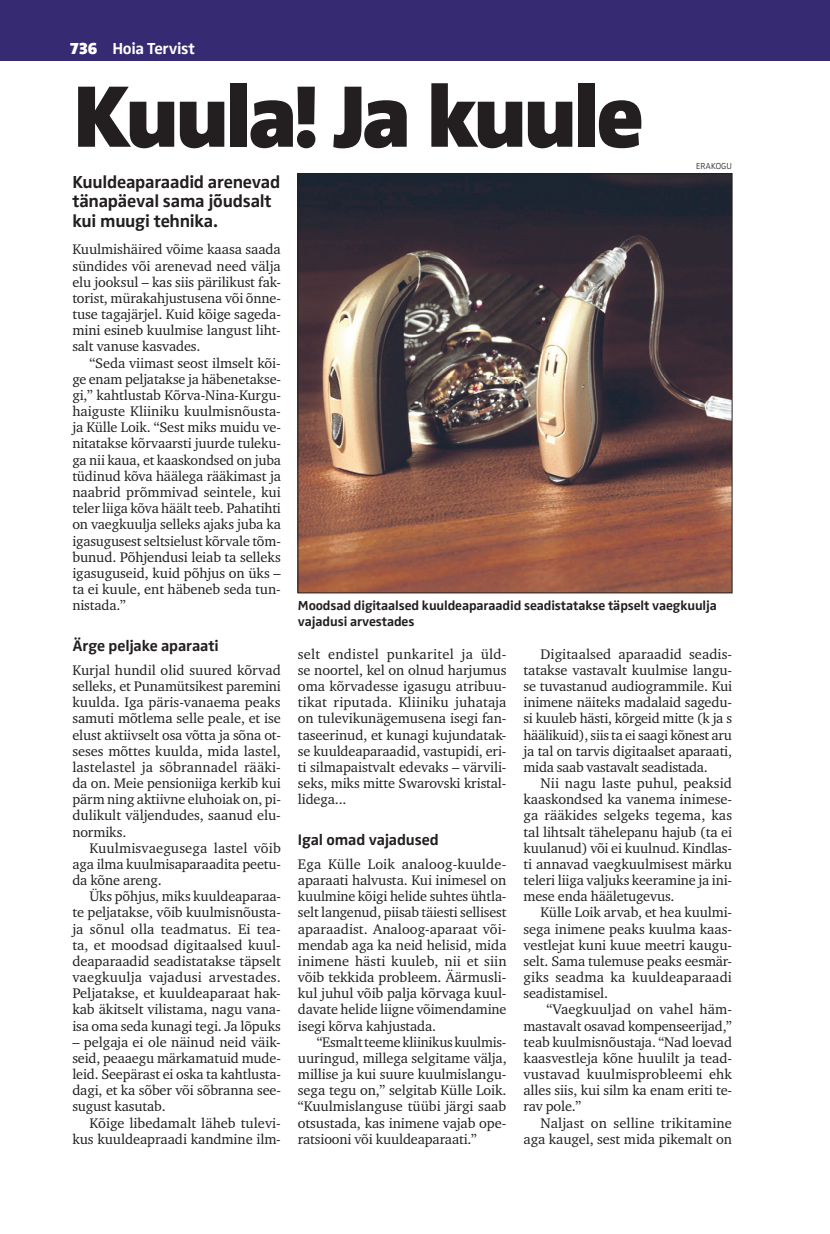
<style>
.page{position:relative;width:830px;height:1234px;background:#fff}
.page>*{position:absolute;margin:0;border:0;box-sizing:border-box;transform-origin:0 0}
.t1{font:900 90px "Zwo Pro";letter-spacing:-.05em;color:#231f20}
.t2{font:700 18px/19.5px "Zwo Pro";letter-spacing:-.015em;color:#231f20}
.t3{font:700 16.5px "Zwo Pro";letter-spacing:-.02em;color:#fff}
.t4{font:700 15.75px "Zwo Pro";letter-spacing:-.01em;color:#231f20}
.t5{font:14.25px/16.2px "Charter ITC";letter-spacing:-.01em;color:#231f20;text-align:justify}
.t6{font:700 13.5px/16.2px "Zwo Pro";letter-spacing:-.01em;color:#231f20}
.t7{font:300 9px "Zwo Pro";color:#231f20}
.s1{font-weight:900}
</style>
<div class="page">
<div style="left:0;top:0;width:829px;height:60px;background:#362a73"></div>
<hr style="left:829px;top:0;width:1px;height:60px;background:#362a73">
<img style="left:299px;top:175px;width:431px;height:416px">
<p class="t3" style="left:70px;top:39px;width:127px"><span class="s1">736</span> Hoia Tervist</p>
<h1 class="t1" style="left:72px;top:62px;width:572px">Kuula! Ja kuule</h1>
<p class="t7" style="left:696px;top:161px;width:37px">ERAKOGU</p>
<p class="t2" style="left:72px;top:172px;width:209px">Kuuldeaparaadid arenevad tänapäeval sama jõudsalt kui muugi tehnika.</p>
<p class="t5" style="left:72px;top:241px;width:210px">Kuulmishäired võime kaasa saada sündides või arenevad need välja elu jooksul – kas siis pärilikust fak&shy;torist, mürakahjustusena või õnne&shy;tuse tagajärjel. Kuid kõige sageda&shy;mini esineb kuulmise langust liht&shy;salt vanuse kasvades.</p>
<p class="t5" style="left:72px;top:354px;width:210px;text-indent:17px">“Seda viimast seost ilmselt kõi&shy;ge enam peljatakse ja häbenetakse&shy;gi,” kahtlustab Kõrva-Nina-Kurgu&shy;haiguste Kliiniku kuulmisnõusta&shy;ja Külle Loik. “Sest miks muidu ve&shy;nitatakse kõrvaarsti juurde tuleku&shy;ga nii kaua, et kaaskondsed on juba tüdinud kõva häälega rääkimast ja naabrid prõmmivad seintele, kui teler liiga kõva häält teeb. Pahatihti on vaegkuulja selleks ajaks juba ka igasugusest seltsielust kõrvale tõm&shy;bunud. Põhjendusi leiab ta selleks igasuguseid, kuid põhjus on üks – ta ei kuule, ent häbeneb seda tun&shy;nistada.”</p>
<p class="t4" style="left:72px;top:636px;width:148px">Ärge peljake aparaati</p>
<p class="t5" style="left:72px;top:661px;width:210px">Kurjal hundil olid suured kõrvad selleks, et Punamütsikest paremini kuulda. Iga päris-vanaema peaks samuti mõtlema selle peale, et ise elust aktiivselt osa võtta ja sõna ot&shy;seses mõttes kuulda, mida lastel, lastelastel ja sõbrannadel rääki&shy;da on. Meie pensioniiga kerkib kui pärm ning aktiivne eluhoiak on, pi&shy;dulikult väljendudes, saanud elu&shy;normiks.</p>
<p class="t5" style="left:72px;top:839px;width:210px;text-indent:17px">Kuulmisvaegusega lastel võib aga ilma kuulmisaparaadita peetu&shy;da kõne areng.</p>
<p class="t5" style="left:72px;top:888px;width:210px;text-indent:17px">Üks põhjus, miks kuuldeaparaa&shy;te peljatakse, võib kuulmisnõusta&shy;ja sõnul olla teadmatus. Ei tea&shy;ta, et moodsad digitaalsed kuul&shy;deaparaadid seadistatakse täpselt vaegkuulja vajadusi arvestades.<br>Peljatakse, et kuuldeaparaat hak&shy;kab äkitselt vilistama, nagu vana&shy;isa oma seda kunagi tegi. Ja lõpuks</p>
<p class="t5" style="left:72px;top:1033px;width:210px">– pelgaja ei ole näinud neid väik&shy;seid, peaaegu märkamatuid mude&shy;leid. Seepärast ei oska ta kahtlusta&shy;dagi, et ka sõber või sõbranna see&shy;sugust kasutab.</p>
<p class="t5" style="left:72px;top:1114px;width:210px;text-align:right">Kõige libedamalt läheb tulevi&shy;kus kuuldeapraadi kandmine ilm-</p>
<p class="t6" style="left:298px;top:597px;width:420px">Moodsad digitaalsed kuuldeaparaadid seadistatakse täpselt vaegkuulja vajadusi arvestades</p>
<p class="t5" style="left:298px;top:645px;width:210px">selt endistel punkaritel ja üld&shy;se noortel, kel on olnud harjumus oma kõrvadesse igasugu atribuu&shy;tikat riputada. Kliiniku juhataja on tulevikunägemusena isegi fan&shy;taseerinud, et kunagi kujundatak&shy;se kuuldeaparaadid, vastupidi, eri&shy;ti silmapaistvalt edevaks – värvili&shy;seks, miks mitte Swarovski kristal&shy;lidega...</p>
<p class="t4" style="left:298px;top:830px;width:142px">Igal omad vajadused</p>
<p class="t5" style="left:298px;top:855px;width:210px">Ega Külle Loik analoog-kuulde&shy;aparaati halvusta. Kui inimesel on kuulmine kõigi helide suhtes ühtla&shy;selt langenud, piisab täiesti sellisest aparaadist. Analoog-aparaat või&shy;mendab aga ka neid helisid, mida inimene hästi kuuleb, nii et siin võib tekkida probleem. Äärmusli&shy;kul juhul võib palja kõrvaga kuul&shy;davate helide liigne võimendamine isegi kõrva kahjustada.</p>
<p class="t5" style="left:298px;top:1033px;width:210px;text-indent:19px">“Esmalt teeme kliinikus kuulmis&shy;uuringud, millega selgitame välja, millise ja kui suure kuulmislangu&shy;sega tegu on,” selgitab Külle Loik. “Kuulmislanguse tüübi järgi saab otsustada, kas inimene vajab ope&shy;ratsiooni või kuuldeaparaati.”</p>
<p class="t5" style="left:523px;top:645px;width:210px;text-indent:17px">Digitaalsed aparaadid seadis&shy;tatakse vastavalt kuulmise langu&shy;se tuvastanud audiogrammile. Kui inimene näiteks madalaid sagedu&shy;si kuuleb hästi, kõrgeid mitte (k ja s häälikuid), siis ta ei saagi kõnest aru ja tal on tarvis digitaalset aparaati, mida saab vastavalt seadistada.</p>
<p class="t5" style="left:523px;top:774px;width:210px;text-indent:17px">Nii nagu laste puhul, peaksid kaaskondsed ka vanema inimese&shy;ga rääkides selgeks tegema, kas tal lihtsalt tähelepanu hajub (ta ei kuulanud) või ei kuulnud. Kindlas&shy;ti annavad vaegkuulmisest märku teleri liiga valjuks keeramine ja ini&shy;mese enda hääletugevus.</p>
<p class="t5" style="left:523px;top:904px;width:210px;text-indent:17px">Külle Loik arvab, et hea kuulmi&shy;sega inimene peaks kuulma kaas&shy;vestlejat kuni kuue meetri kaugu&shy;selt. Sama tulemuse peaks eesmär&shy;giks seadma ka kuuldeaparaadi seadistamisel.</p>
<p class="t5" style="left:523px;top:1001px;width:210px;text-indent:23px">“Vaegkuuljad on vahel häm&shy;mastavalt osavad kompenseerijad,” teab kuulmisnõustaja. “Nad loevad kaasvestleja kõne huulilt ja tead&shy;vustavad kuulmisprobleemi ehk alles siis, kui silm ka enam eriti te&shy;rav pole.”</p>
<p class="t5" style="left:523px;top:1114px;width:210px;text-align:right">Naljast on selline trikitamine aga kaugel, sest mida pikemalt on</p>
</div>
